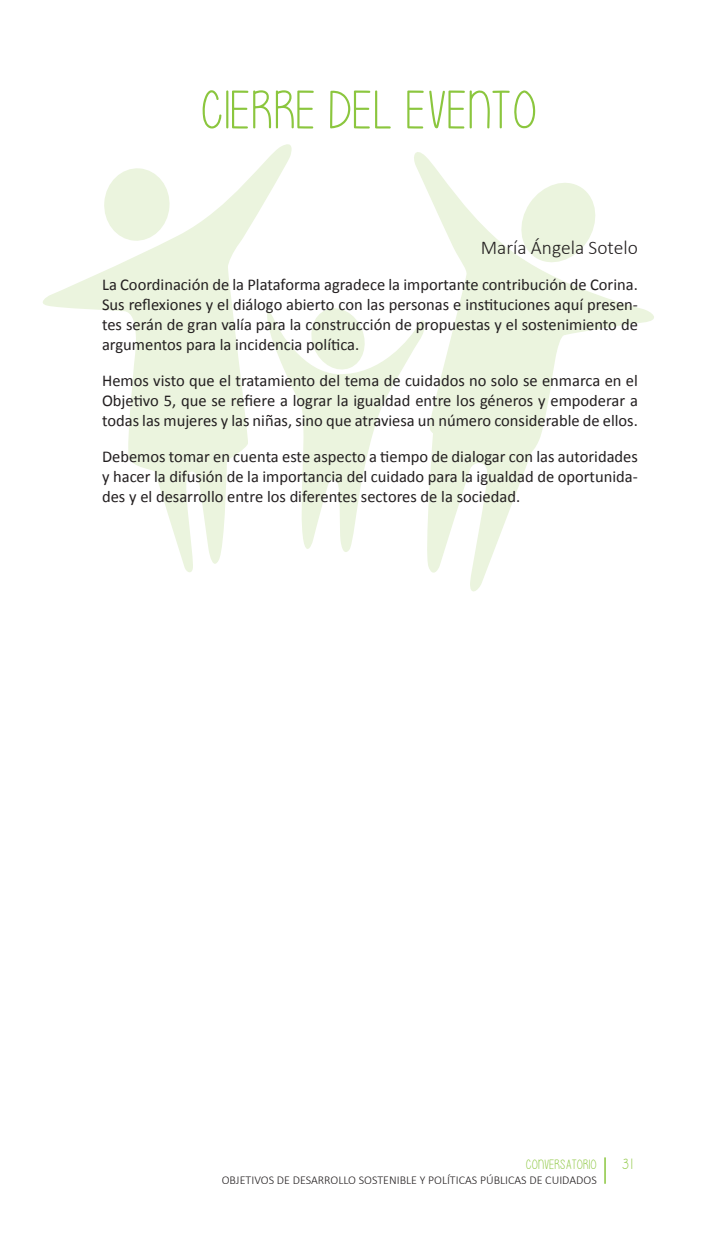
<style>
.page{position:relative;width:723px;height:1234px;background:#fff}
.page>*{position:absolute;margin:0;border:0;box-sizing:border-box;transform-origin:0 0}
.titulo{font:54px "Please write me a song";color:#8bc63e}
.nombre{font:300 19.5px "Calibri";color:#231f20}
.cuerpo{font:16.5px/19.8px "Calibri";color:#231f20;text-align:justify}
.t1{font:15px "Please write me a song";color:#8bc63e}
.t2{font:13.5px "Please write me a song";color:#8bc63e}
.t3{font:300 12px "Calibri";color:#231f20}
</style>
<div class="page">
<svg style="left:43px;top:144px;width:249px;height:428px"></svg>
<svg style="left:414px;top:152px;width:240px;height:440px"></svg>
<svg style="left:264px;top:299px;width:164px;height:254px"></svg>
<hr style="left:604px;top:1157px;width:2px;height:26px;background:#8bc63e">
<p class="titulo" style="left:203px;top:82px;width:336px">CIERRE DEL EVENTO</p>
<p class="nombre" style="left:481px;top:235px;width:159px">María Ángela Sotelo</p>
<p class="cuerpo" style="left:102px;top:275px;width:537px">La Coordinación de la Plataforma agradece la importante contribución de Corina.<br>Sus reflexiones y el diálogo abierto con las personas e instituciones aquí presen&shy;tes serán de gran valía para la construcción de propuestas y el sostenimiento de argumentos para la incidencia política.</p>
<p class="cuerpo" style="left:102px;top:370px;width:537px">Hemos visto que el tratamiento del tema de cuidados no solo se enmarca en el Objetivo 5, que se refiere a lograr la igualdad entre los géneros y empoderar a todas las mujeres y las niñas, sino que atraviesa un número considerable de ellos.</p>
<p class="cuerpo" style="left:102px;top:446px;width:537px">Debemos tomar en cuenta este aspecto a tiempo de dialogar con las autoridades y hacer la difusión de la importancia del cuidado para la igualdad de oportunida&shy;des y el desarrollo entre los diferentes sectores de la sociedad.</p>
<p class="t2" style="left:526px;top:1157px;width:72px">CONVERSATORIO</p>
<p class="t3" style="left:222px;top:1172px;width:377px">OBJETIVOS DE DESARROLLO SOSTENIBLE Y POLÍTICAS PÚBLICAS DE CUIDADOS</p>
<p class="t1" style="left:622px;top:1156px;width:12px">31</p>
</div>
